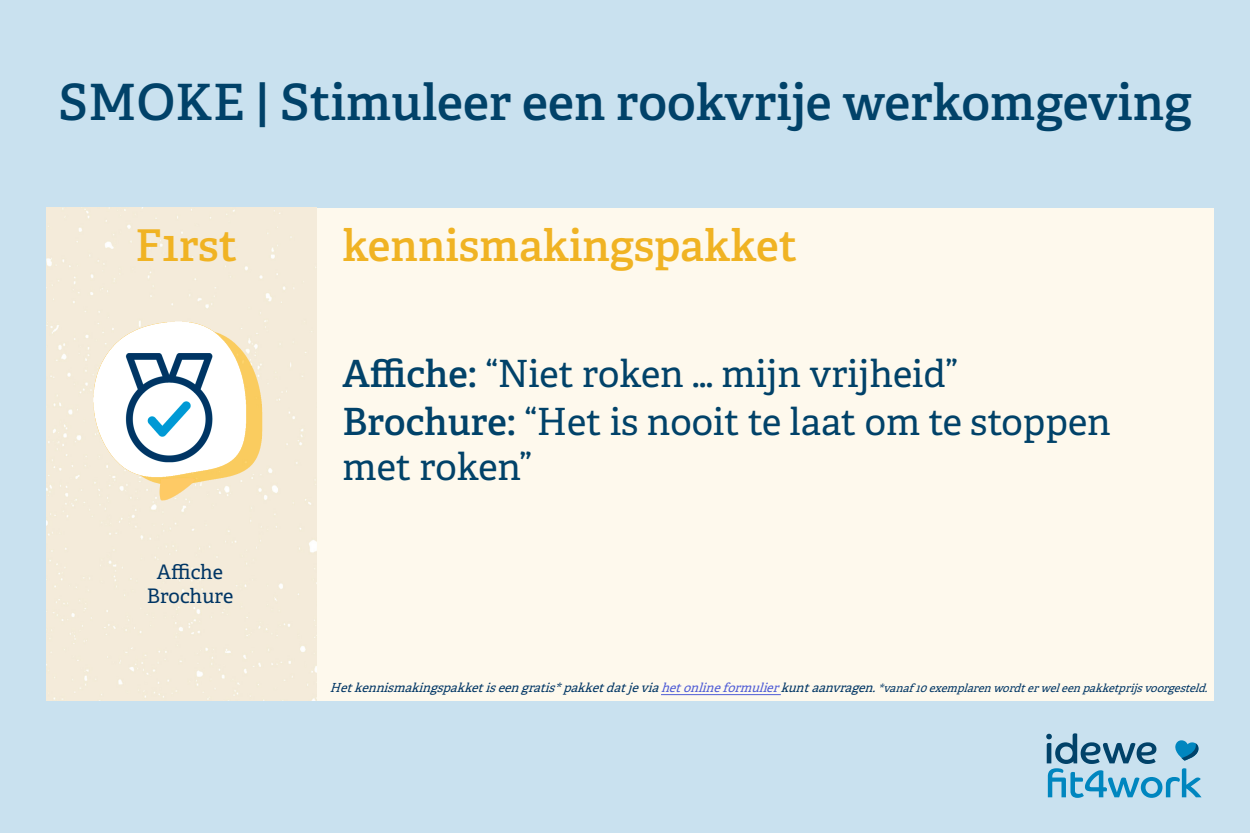
<style>
.page{position:relative;width:1250px;height:833px;background:#fff}
.page>*{position:absolute;margin:0;border:0;box-sizing:border-box;transform-origin:0 0}
.t1{font:600 50px "Adelle";color:#014269}
.t2{font:600 43.75px "Adelle";color:#f0b323}
.t3{font:37.5px/45px "Adelle";color:#014269}
.t4{font:20px "Adelle";letter-spacing:-.005em;color:#003564}
.t5{font:italic 12.5px "Adelle";color:#003564}
.s1{font-weight:600}
.s2{color:#4f5cd6}
.s3{font-size:11.25px}
</style>
<div class="page">
<div style="left:0;top:0;width:1250px;height:832px;background:#c9e1ef"></div>
<div style="left:47px;top:208px;width:1167px;height:492px;background:#fef9ed"></div>
<div style="left:47px;top:208px;width:270px;height:492px;background:#f4ebda"></div>
<svg style="left:1046px;top:733px;width:156px;height:64px;background:#88bad4"></svg>
<img style="left:48px;top:297px;width:267px;height:243px">
<hr style="left:661px;top:694px;width:120px;height:1px;background:#4f5cd6">
<p class="t1" style="left:59px;top:71px;width:1135px">SMOKE | Stimuleer een rookvrije werkomgeving</p>
<p class="t2" style="left:136px;top:218px;width:103px">F1rst</p>
<p class="t4" style="left:157px;top:559px;width:68px">Affiche</p>
<p class="t4" style="left:147px;top:583px;width:88px">Brochure</p>
<p class="t2" style="left:342px;top:218px;width:456px">kennismakingspakket</p>
<p class="t3" style="left:342px;top:352px;width:617px"><span class="s1">Affiche:</span> “Niet roken … mijn vrijheid”</p>
<p class="t3" style="left:342px;top:399px;width:770px"><span class="s1">Brochure:</span> “Het is nooit te laat om te stoppen met roken”</p>
<p class="t5" style="left:330px;top:680px;width:883px">Hetkennismakingspakketiseengratis*pakketdatjevia<span class="s2">hetonlineformulier</span>kuntaanvragen.<span class="s3">*vanaf10exemplarenwordterweleenpakketprijsvoorgesteld.</span></p>
</div>
